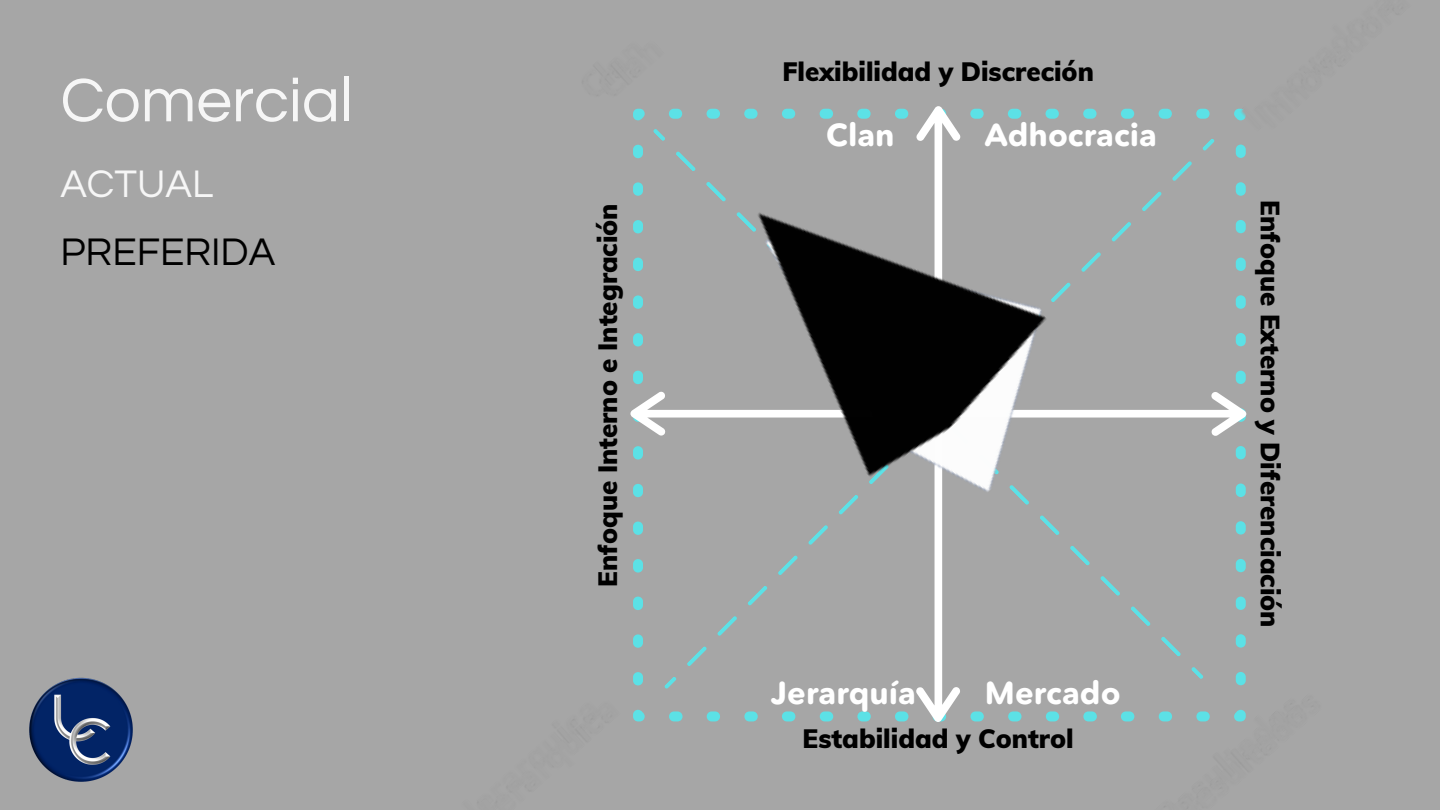
<style>
.page{position:relative;width:1440px;height:810px;background:#a6a6a6}
.page>*{position:absolute;margin:0;border:0;box-sizing:border-box;transform-origin:0 0}
.t1{font:64px "Questrial";color:#f6f6f6}
.t2{font:40px "Questrial";color:#000}
.t3{font:40px "Questrial";color:#f6f6f6}
.t4{font:700 31.5px "Avenir Next Rounded Std";color:#fff}
.t5{font:900 26px "Muli";color:#000}
</style>
<div class="page">
<img style="left:30px;top:677px;width:51px;height:104px">
<img style="left:99px;top:71px;width:1148px;height:736px">
<h1 class="t1" style="left:61px;top:69px;width:294px">Comercial</h1>
<h2 class="t3" style="left:61px;top:164px;width:154px">ACTUAL</h2>
<h2 class="t2" style="left:61px;top:232px;width:216px">PREFERIDA</h2>
<p class="t5" style="left:782px;top:55px;width:313px">Flexibilidad y Discreción</p>
<p class="t4" style="left:826px;top:115px;width:70px">Clan</p>
<p class="t4" style="left:985px;top:115px;width:174px">Adhocracia</p>
<p class="t5" style="left:591px;top:587px;width:385px;rotate:-90deg">Enfoque Interno e Integración</p>
<p class="t5" style="left:1287px;top:200px;width:429px;rotate:90deg">Enfoque Externo y Diferenciación</p>
<p class="t4" style="left:771px;top:673px;width:147px">Jerarquía</p>
<p class="t4" style="left:985px;top:673px;width:137px">Mercado</p>
<p class="t5" style="left:803px;top:722px;width:273px">Estabilidad y Control</p>
</div>
